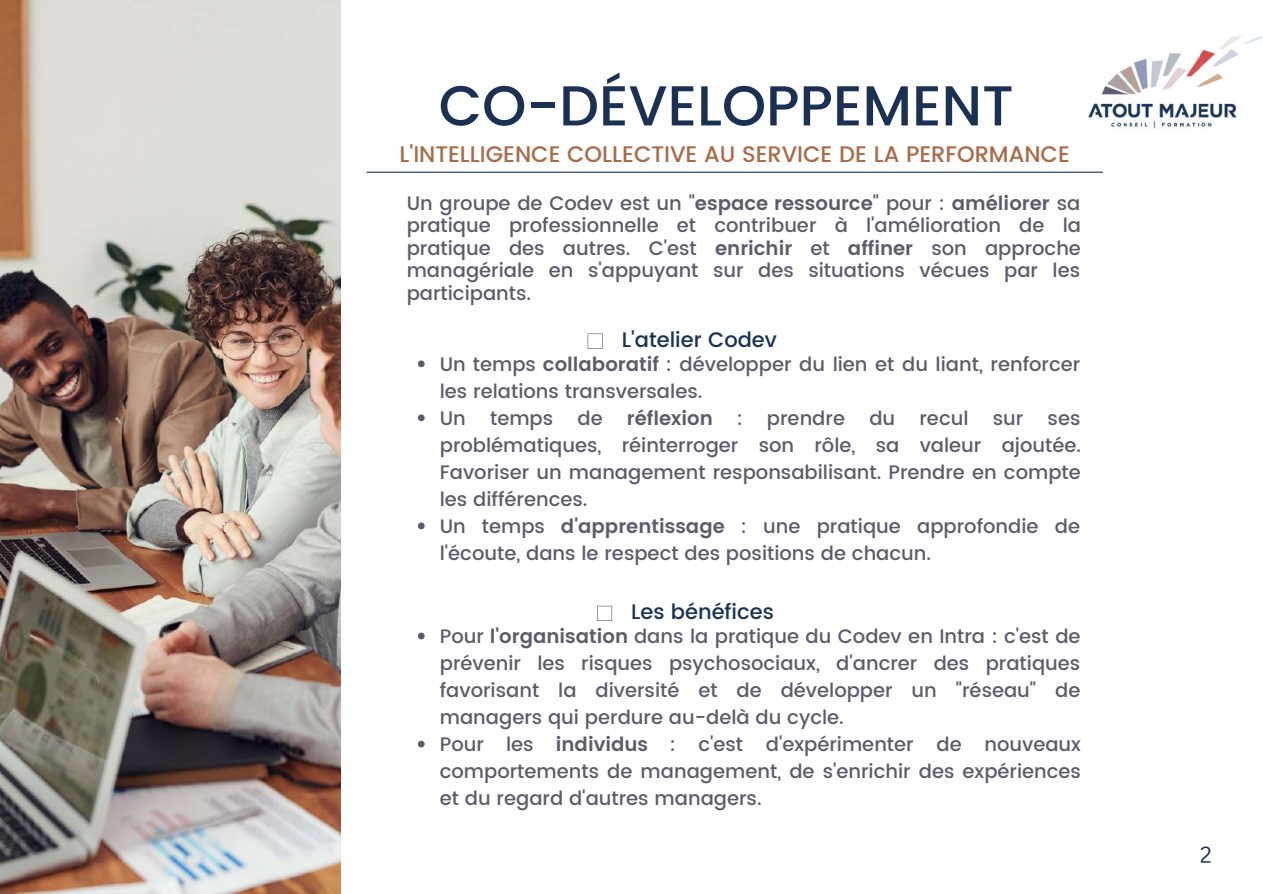
<style>
.page{position:relative;width:1263px;height:894px;background:#fff}
.page>*{position:absolute;margin:0;border:0;box-sizing:border-box;transform-origin:0 0}
.t1{font:500 56.25px "Poppins";color:#1a3154}
.t2{font:23.4px "Didact Gothic";color:#1a3154}
.t3{font:500 22.5px "Poppins";color:#a96b48}
.t4{font:500 21px "Poppins";color:#173254}
.t5{font:500 19.5px/27px "Poppins";color:#5b5b6c}
.s1{font-weight:600}
</style>
<div class="page">
<img style="left:0;top:0;width:341px;height:893px">
<svg style="left:588px;top:333px;width:15px;height:15px"></svg>
<svg style="left:597px;top:605px;width:15px;height:15px"></svg>
<svg style="left:418px;top:632px;width:7px;height:7px"></svg>
<svg style="left:418px;top:740px;width:7px;height:7px"></svg>
<svg style="left:418px;top:360px;width:7px;height:7px"></svg>
<svg style="left:418px;top:414px;width:7px;height:7px"></svg>
<svg style="left:418px;top:522px;width:7px;height:7px"></svg>
<hr style="left:367px;top:172px;width:735px;height:1px;background:#1a3154">
<img style="left:1088px;top:35px;width:174px;height:94px">
<h1 class="t1" style="left:439px;top:73px;width:577px">CO-DÉVELOPPEMENT</h1>
<p class="t3" style="left:399px;top:141px;width:672px">L'INTELLIGENCE COLLECTIVE AU SERVICE DE LA PERFORMANCE</p>
<p class="t5" style="left:407px;top:192px;width:676px;line-height:22.5px;text-align:justify">Un groupe de Codev est un "<span class="s1">espace ressource</span>" pour : <span class="s1">améliorer</span> sa pratique professionnelle et contribuer à l'amélioration de la pratique des autres. C'est <span class="s1">enrichir</span> et <span class="s1">affiner</span> son approche managériale en s'appuyant sur des situations vécues par les participants.</p>
<p class="t4" style="left:622px;top:327px;width:157px">L'atelier Codev</p>
<p class="t5" style="left:440px;top:350px;width:643px">Un temps <span class="s1">collaboratif</span> : développer du lien et du liant, renforcer les relations transversales.<br>Un temps de <span class="s1">réflexion</span> : prendre du recul sur ses problématiques, réinterroger son rôle, sa valeur ajoutée.<br>Favoriser un management responsabilisant. Prendre en compte les différences.<br>Un temps <span class="s1">d'apprentissage</span> : une pratique approfondie de l'écoute, dans le respect des positions de chacun.</p>
<p class="t4" style="left:631px;top:599px;width:144px">Les bénéfices</p>
<p class="t5" style="left:440px;top:622px;width:643px">Pour <span class="s1">l'organisation</span> dans la pratique du Codev en Intra : c'est de prévenir les risques psychosociaux, d'ancrer des pratiques favorisant la diversité et de développer un "réseau" de managers qui perdure au-delà du cycle.<br>Pour les <span class="s1">individus</span> : c'est d'expérimenter de nouveaux comportements de management, de s'enrichir des expériences et du regard d'autres managers.</p>
<p class="t2" style="left:1200px;top:838px;width:13px">2</p>
</div>
